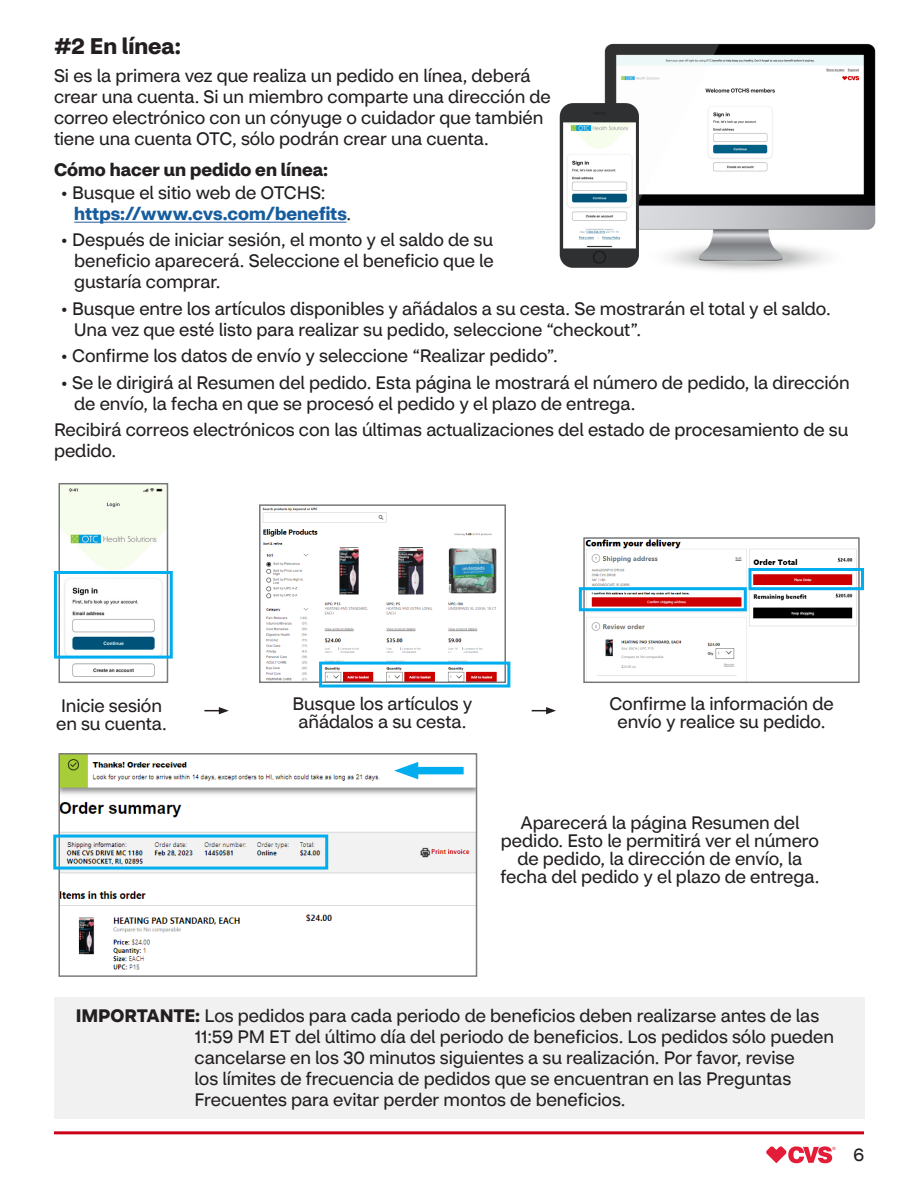
<style>
.page{position:relative;width:918px;height:1188px;background:#fff}
.page>*{position:absolute;margin:0;border:0;box-sizing:border-box;transform-origin:0 0}
.t1{font:22.5px "CVS Health Sans Bold 2";letter-spacing:.005em;color:#231f20}
.t2{font:18px/21px "CVS Health Sans";letter-spacing:-.005em;color:#231f20}
.t3{font:18px/21px "CVS Health Sans Regular 2";letter-spacing:-.005em;color:#231f20}
.t4{font:18px/21px "CVS Health Sans Bold 2";color:#175d9e}
.t5{font:18px "CVS Health Sans Bold 2";color:#231f20}
.s1{font-family:"CVS Health Sans";color:#231f20}
.s2{font-family:"CVS Health Sans Regular 2"}
.s3{font-family:"CVS Health Sans Bold 2"}
.s4{font-family:"CVS Health Sans"}
</style>
<div class="page">
<hr style="left:54px;top:1131px;width:810px;height:3px;background:#cb0019">
<hr style="left:74px;top:222px;width:273px;height:1px;background:#285b9c">
<img style="left:559px;top:43px;width:317px;height:228px">
<svg style="left:532px;top:707px;width:24px;height:7px"></svg>
<img style="left:61px;top:486px;width:104px;height:191px">
<img style="left:262px;top:507px;width:241px;height:173px">
<img style="left:586px;top:540px;width:271px;height:140px">
<div style="left:58px;top:483px;width:110px;height:200px;border:2px solid #76787b"></div>
<div style="left:259px;top:504px;width:247px;height:179px;border:2px solid #76787b"></div>
<div style="left:583px;top:537px;width:277px;height:146px;border:2px solid #76787b"></div>
<div style="left:54px;top:571px;width:119px;height:88px;border:3px solid #00aeef"></div>
<div style="left:319px;top:662px;width:191px;height:26px;border:3px solid #00aeef"></div>
<div style="left:749px;top:568px;width:115px;height:22px;border:3px solid #00aeef"></div>
<div style="left:579px;top:587px;width:168px;height:24px;border:3px solid #00aeef"></div>
<svg style="left:204px;top:707px;width:25px;height:7px"></svg>
<div style="left:54px;top:997px;width:810px;height:122px;background:#f1f1f1"></div>
<img style="left:61px;top:756px;width:413px;height:214px">
<div style="left:58px;top:753px;width:419px;height:224px;border:2px solid #7c7c7d"></div>
<div style="left:408px;top:767px;width:56px;height:7px;background:#00aeef"></div>
<svg style="left:394px;top:762px;width:24px;height:17px"></svg>
<div style="left:53px;top:835px;width:275px;height:35px;border:3px solid #00aeef"></div>
<svg style="left:766px;top:1146px;width:69px;height:17px"></svg>
<h3 class="t1" style="left:54px;top:32px;width:128px">#2 En línea:</h3>
<p class="t2" style="left:54px;top:65px;width:498px">Si es la primera vez que realiza un pedido en línea, deberá crear una cuenta. Si un miembro comparte una dirección de correo electrónico con un cónyuge o cuidador que también tiene una cuenta OTC, sólo podrán crear una cuenta.</p>
<p class="t5" style="left:54px;top:158px;width:276px">Cómo hacer un pedido en línea:</p>
<p class="t4" style="left:74px;top:182px;width:279px;text-indent:-14px"><span class="s1">• Busque el sitio web de OTCHS: </span>https://www.cvs.com/benefits<span class="s1">.</span></p>
<p class="t2" style="left:74px;top:230px;width:421px;text-align:justify;text-indent:-14px">• Después de iniciar sesión, el monto y el saldo de su <span class="s2">beneficio aparecerá. Seleccione el beneficio que le </span>gustaría comprar.</p>
<p class="t2" style="left:74px;top:298px;width:758px;text-indent:-14px">• Busque entre los artículos disponibles y añádalos a su cesta. Se mostrarán el total y el saldo.<br>Una vez que esté listo para realizar su pedido, seleccione “checkout”.</p>
<p class="t3" style="left:61px;top:346px;width:499px">• Confirme los datos de envío y seleccione “Realizar pedido”.</p>
<p class="t2" style="left:74px;top:372px;width:777px;text-indent:-14px">• Se le dirigirá al Resumen del pedido. Esta página le mostrará el número de pedido, la dirección de envío, la fecha en que se procesó el pedido y el plazo de entrega.</p>
<p class="t2" style="left:54px;top:419px;width:796px">Recibirá correos electrónicos con las últimas actualizaciones del estado de procesamiento de su pedido.</p>
<p class="t2" style="left:56px;top:697px;width:112px;line-height:18px">Inicie sesión en su cuenta.</p>
<p class="t2" style="left:292px;top:695px;width:182px;line-height:18px;text-align:center">Busque los artículos y añádalos a su cesta.</p>
<p class="t3" style="left:609px;top:693px;width:226px">Confirme la información de</p>
<p class="t2" style="left:618px;top:711px;width:209px">envío y realice su pedido.</p>
<p class="t2" style="left:500px;top:813px;width:320px;line-height:18px;text-align:center">Aparecerá la página Resumen del pedido. Esto le permitirá ver el número de pedido, la dirección de envío, la fecha del pedido y el plazo de entrega.</p>
<p class="t3" style="left:195px;top:1006px;width:641px;text-indent:-119px"><span class="s3">IMPORTANTE:</span> Los pedidos para cada periodo de beneficios deben realizarse antes de las 11:59 PM ET del último día del periodo de beneficios. Los pedidos sólo pueden <span class="s4">cancelarse en los 30 minutos siguientes a su realización. Por favor, revise<br>los límites de frecuencia de pedidos que se encuentran en las Preguntas </span>Frecuentes para evitar perder montos de beneficios.</p>
<p class="t2" style="left:853px;top:1145px;width:12px">6</p>
</div>
